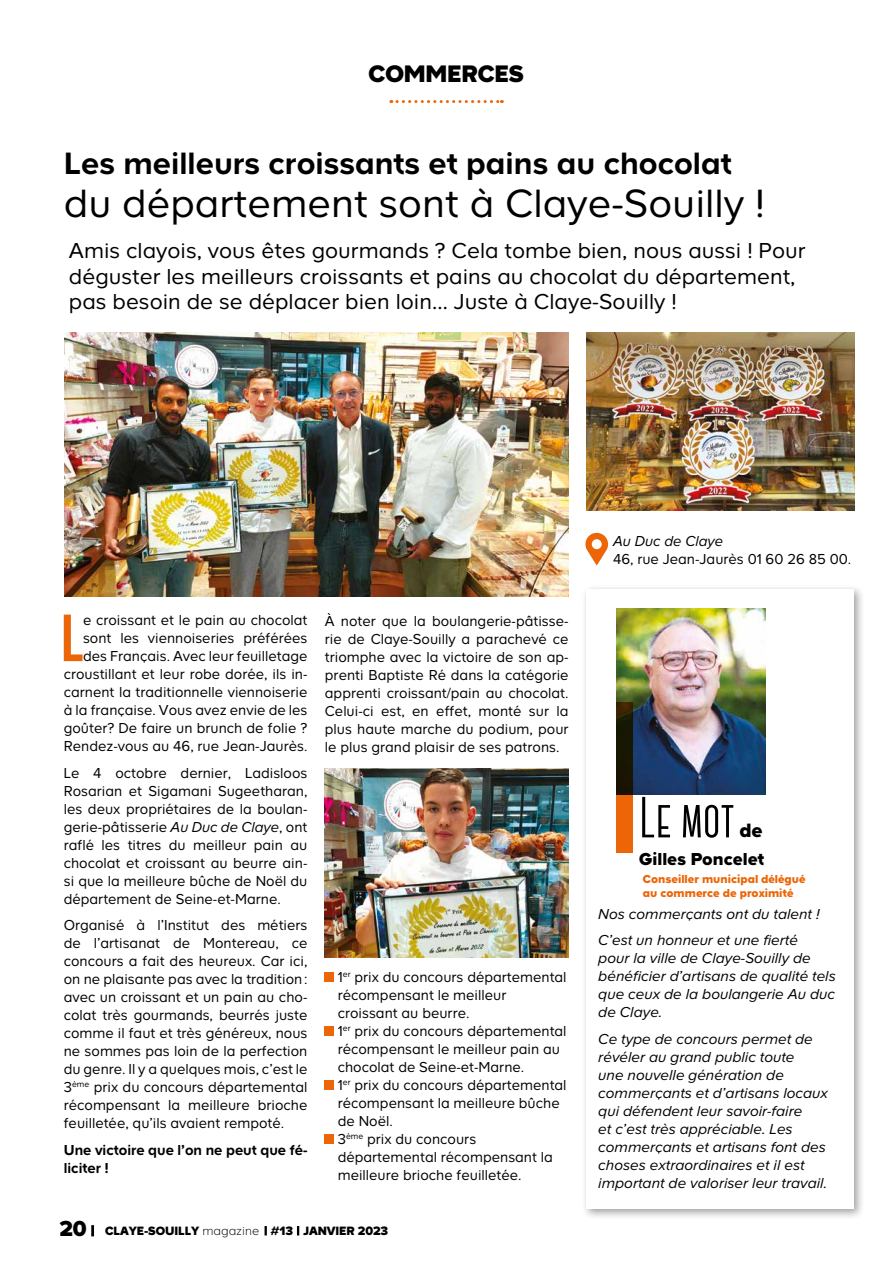
<style>
.page{position:relative;width:893px;height:1263px;background:#fff}
.page>*{position:absolute;margin:0;border:0;box-sizing:border-box;transform-origin:0 0}
.t1{font:700 66.45px "Bebas Neue";color:#ec6608}
.t2{font:700 57.75px "Canter";color:#000}
.t3{font:40.95px "Casto";color:#000}
.t4{font:700 32.1px "Casto";color:#000}
.t5{font:900 24.9px "Casto";color:#000}
.t6{font:22.5px/25.5px "Casto";color:#000}
.t7{font:900 20.1px "Casto";color:#000}
.t8{font:900 18px "Casto";color:#000}
.t9{font:15px/18px "Casto";color:#000;text-align:justify}
.t10{font:italic 15px/18px "Casto";color:#000}
.t11{font:700 15px/18px "Casto";color:#000}
.t12{font:900 12.6px "Casto";color:#000}
.t13{font:900 12px/14.4px "Casto";color:#ec6608}
.s1{font-style:italic}
.s2{font-size:22.35px}
.s3{font-weight:300}
</style>
<div class="page">
<svg style="left:91px;top:1225px;width:3px;height:11px"></svg>
<svg style="left:265px;top:1226px;width:2px;height:9px"></svg>
<svg style="left:297px;top:1226px;width:2px;height:9px"></svg>
<img style="left:586px;top:333px;width:269px;height:178px">
<svg style="left:391px;top:100px;width:111px;height:3px"></svg>
<div style="left:581px;top:584px;width:284px;height:636px;background:#000;opacity:.37"></div>
<div style="left:586px;top:589px;width:267px;height:620px;background:#fff"></div>
<img style="left:617px;top:609px;width:148px;height:185px">
<svg style="left:617px;top:702px;width:16px;height:150px;background:#6b3604"></svg>
<div style="left:325px;top:973px;width:9px;height:9px;background:#ec6608"></div>
<div style="left:325px;top:1027px;width:9px;height:9px;background:#ec6608"></div>
<div style="left:325px;top:1081px;width:9px;height:9px;background:#ec6608"></div>
<div style="left:325px;top:1135px;width:9px;height:9px;background:#ec6608"></div>
<img style="left:64px;top:333px;width:504px;height:263px">
<img style="left:325px;top:768px;width:243px;height:189px">
<svg style="left:585px;top:533px;width:23px;height:32px"></svg>
<h3 class="t5" style="left:369px;top:60px;width:157px">COMMERCES</h3>
<h3 class="t4" style="left:64px;top:145px;width:669px">Les meilleurs croissants et pains au chocolat</h3>
<h3 class="t3" style="left:64px;top:180px;width:703px">du département sont à Claye-Souilly !</h3>
<h3 class="t6" style="left:69px;top:238px;width:738px">Amis clayois, vous êtes gourmands ? Cela tombe bien, nous aussi ! Pour déguster les meilleurs croissants et pains au chocolat du département, pas besoin de se déplacer bien loin… Juste à Claye-Souilly !</h3>
<h1 class="t1" style="left:61px;top:602px;width:23px">L</h1>
<p class="t9" style="left:64px;top:611px;width:245px;text-align:right">e croissant et le pain au chocolat sont les viennoiseries préférées des Français. Avec leur feuilletage croustillant et leur robe dorée, ils in&shy;carnent la traditionnelle viennoiserie à la française. Vous avez envie de les goûter? De faire un brunch de folie ?<br>Rendez-vous au 46, rue Jean-Jaurès.</p>
<p class="t9" style="left:64px;top:763px;width:245px">Le 4 octobre dernier, Ladisloos Rosarian et Sigamani Sugeetharan, les deux propriétaires de la boulan&shy;gerie-pâtisserie <span class="s1">Au Duc de Claye</span>, ont raflé les titres du meilleur pain au chocolat et croissant au beurre ain&shy;si que la meilleure bûche de Noël du département de Seine-et-Marne.</p>
<p class="t9" style="left:64px;top:916px;width:245px">Organisé à l’Institut des métiers de l’artisanat de Montereau, ce concours a fait des heureux. Car ici, on ne plaisante pas avec la tradition: avec un croissant et un pain au cho&shy;colat très gourmands, beurrés juste comme il faut et très généreux, nous ne sommes pas loin de la perfection du genre. Il y a quelques mois, c’est le 3<sup>ème</sup> prix du concours départemental récompensant la meilleure brioche feuilletée, qu’ils avaient rempoté.</p>
<p class="t11" style="left:64px;top:1140px;width:245px">Une victoire que l’on ne peut que fé&shy;liciter !</p>
<p class="t9" style="left:325px;top:612px;width:245px">À noter que la boulangerie-pâtisse&shy;rie de Claye-Souilly a parachevé ce triomphe avec la victoire de son ap&shy;prenti Baptiste Ré dans la catégorie apprenti croissant/pain au chocolat.<br>Celui-ci est, en effet, monté sur la plus haute marche du podium, pour le plus grand plaisir de ses patrons.</p>
<p class="t9" style="left:338px;top:968px;width:230px;text-align:left">1<sup>er</sup> prix du concours départemental récompensant le meilleur croissant au beurre.<br>1<sup>er</sup> prix du concours départemental récompensant le meilleur pain au chocolat de Seine-et-Marne.<br>1<sup>er</sup> prix du concours départemental récompensant la meilleure bûche de Noël.<br>3<sup>ème</sup> prix du concours départemental récompensant la meilleure brioche feuilletée.</p>
<p class="t12" style="left:60px;top:1224px;width:330px"><span class="s2">20</span> CLAYE-SOUILLY <span class="s3">magazine</span> #13 JANVIER 2023</p>
<p class="t10" style="left:613px;top:531px;width:112px">Au Duc de Claye</p>
<p class="t9" style="left:613px;top:549px;width:240px">46, rue Jean-Jaurès 01 60 26 85 00.</p>
<h2 class="t2" style="left:639px;top:789px;width:97px">Le mot</h2>
<p class="t13" style="left:643px;top:871px;width:164px">Conseiller municipal délégué au commerce de proximité</p>
<h3 class="t7" style="left:739px;top:819px;width:25px">de</h3>
<p class="t8" style="left:639px;top:848px;width:127px">Gilles Poncelet</p>
<p class="t10" style="left:598px;top:900px;width:223px;line-height:26.5px">Nos commerçants ont du talent !<br>C’est un honneur et une fierté</p>
<p class="t10" style="left:598px;top:949px;width:239px">pour la ville de Claye-Souilly de bénéficier d’artisans de qualité tels que ceux de la boulangerie Au duc de Claye.</p>
<p class="t10" style="left:598px;top:1029px;width:231px">Ce type de concours permet de révéler au grand public toute<br>une nouvelle génération de commerçants et d’artisans locaux qui défendent leur savoir-faire<br>et c’est très appréciable. Les commerçants et artisans font des choses extraordinaires et il est important de valoriser leur travail.</p>
</div>
